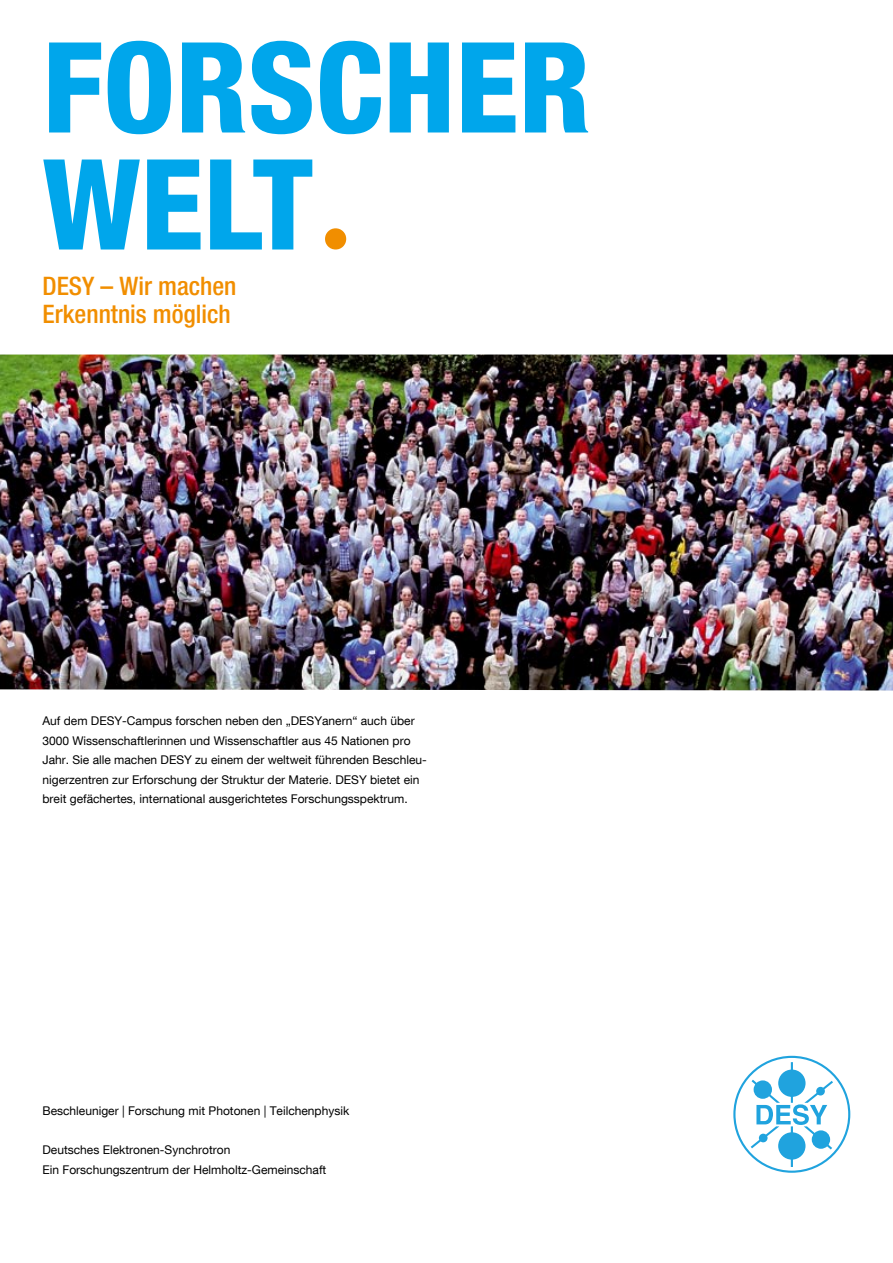
<style>
.page{position:relative;width:893px;height:1263px;background:#fff}
.page>*{position:absolute;margin:0;border:0;box-sizing:border-box;transform-origin:0 0}
.t1{font:126px/117px "Desy Neue Helvetica 87 Cond H";color:#00a6eb}
.t2{font:25.5px/28px "Desy Neue Helvetica 67 Cond M";color:#f18e00}
.t3{font:12px/19.5px "Desy Neue Helvetica 55 Roman";color:#000}
.s1{color:#f18e00}
</style>
<div class="page">
<img style="left:0;top:355px;width:893px;height:335px">
<div style="left:733px;top:1056px;width:117px;height:117px;border:2px solid #20a3de;border-radius:50%"></div>
<div style="left:778px;top:1069px;width:27px;height:28px;background:#20a3de;border-radius:50%"></div>
<hr style="left:791px;top:1062px;width:2px;height:41px;background:#20a3de">
<div style="left:778px;top:1132px;width:27px;height:27px;background:#20a3de;border-radius:50%"></div>
<hr style="left:791px;top:1126px;width:2px;height:41px;background:#20a3de">
<svg style="left:751px;top:1080px;width:82px;height:69px"></svg>
<h1 class="t1" style="left:43px;top:27px;width:550px">FORSCHER<br>WELT<span class="s1">ª</span></h1>
<h2 class="t2" style="left:43px;top:271px;width:195px">DESY – Wir machen<br>Erkenntnis möglich</h2>
<p class="t3" style="left:43px;top:711px;width:378px">Auf dem DESY-Campus forschen neben den „DESYanern“ auch über 3000 Wissenschaftlerinnen und Wissenschaftler aus 45 Nationen pro Jahr. Sie alle machen DESY zu einem der weltweit führenden Beschleu-- niger-zentren zur Erforschung der Struktur der Materie. DESY bietet ein breit gefächertes, international ausgerichtetes Forschungsspektrum.</p>
<p class="t3" style="left:43px;top:1101px;width:308px">Beschleuniger | Forschung mit Photonen | Teilchenphysik</p>
<p class="t3" style="left:43px;top:1140px;width:285px">Deutsches Elektronen-Synchrotron<br>Ein Forschungszentrum der Helmholtz-Gemeinschaft</p>
</div>
